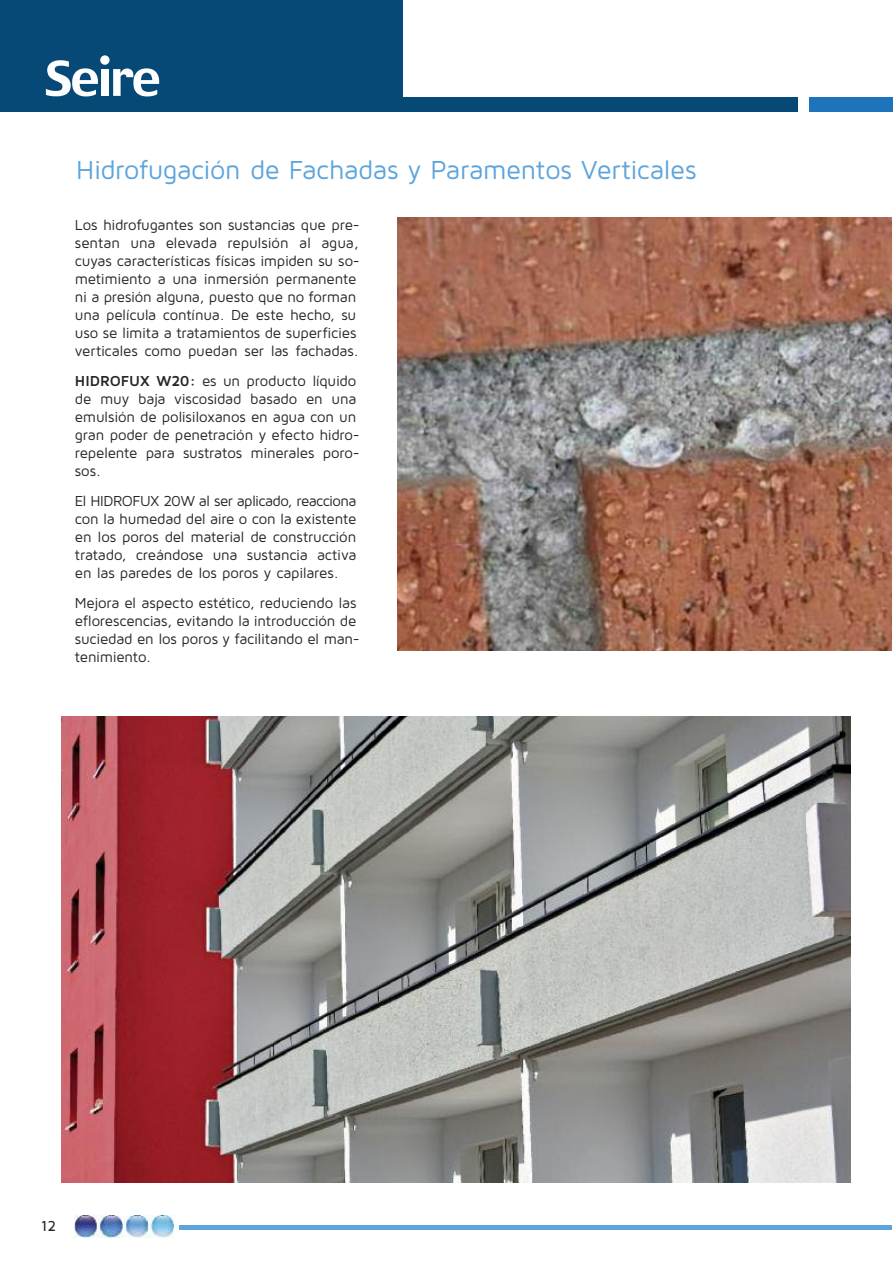
<style>
.page{position:relative;width:893px;height:1263px;background:#fff}
.page>*{position:absolute;margin:0;border:0;box-sizing:border-box;transform-origin:0 0}
.t1{font:27px "Maven Pro";letter-spacing:-.015em;color:#5da4dc}
.t2{font:15px/18px "Maven Pro";letter-spacing:-.015em;color:#272526}
.t3{font:500 15px "Maven Pro";color:#272526}
.s1{font-weight:700}
</style>
<div class="page">
<div style="left:0;top:0;width:403px;height:112px;background:#064876"></div>
<div style="left:810px;top:97px;width:83px;height:15px;background:#1d74bb"></div>
<div style="left:0;top:97px;width:798px;height:15px;background:#064876"></div>
<svg style="left:46px;top:60px;width:52px;height:36px"></svg>
<div style="left:101px;top:69px;width:8px;height:27px;background:#fefefe"></div>
<svg style="left:113px;top:68px;width:46px;height:28px"></svg>
<svg style="left:100px;top:55px;width:10px;height:10px"></svg>
<hr style="left:180px;top:1225px;width:712px;height:4px;background:#5da4dc">
<img style="left:75px;top:1215px;width:98px;height:23px">
<img style="left:398px;top:217px;width:493px;height:433px">
<img style="left:61px;top:716px;width:789px;height:466px">
<h1 class="t1" style="left:76px;top:154px;width:622px">Hidrofugación de Fachadas y Paramentos Verticales</h1>
<p class="t2" style="left:75px;top:216px;width:286px">Los hidrofugantes son sustancias que pre&shy;sentan una elevada repulsión al agua, cuyas características físicas impiden su so&shy;metimiento a una inmersión permanente ni a presión alguna, puesto que no forman una película contínua. De este hecho, su uso se limita a tratamientos de superficies verticales como puedan ser las fachadas.</p>
<p class="t2" style="left:75px;top:372px;width:286px"><span class="s1">HIDROFUX W20:</span> es un producto líquido de muy baja viscosidad basado en una emulsión de polisiloxanos en agua con un gran poder de penetración y efecto hidro&shy;repelente para sustratos minerales poro&shy;sos.</p>
<p class="t2" style="left:75px;top:492px;width:283px;text-align:justify">El HIDROFUX 20W al ser aplicado, reacciona con la humedad del aire o con la existente en los poros del material de construcción tratado, creándose una sustancia activa en las paredes de los poros y capilares.</p>
<p class="t2" style="left:75px;top:594px;width:286px">Mejora el aspecto estético, reduciendo las eflorescencias, evitando la introducción de suciedad en los poros y facilitando el man&shy;tenimiento.</p>
<p class="t3" style="left:41px;top:1217px;width:17px">12</p>
</div>
